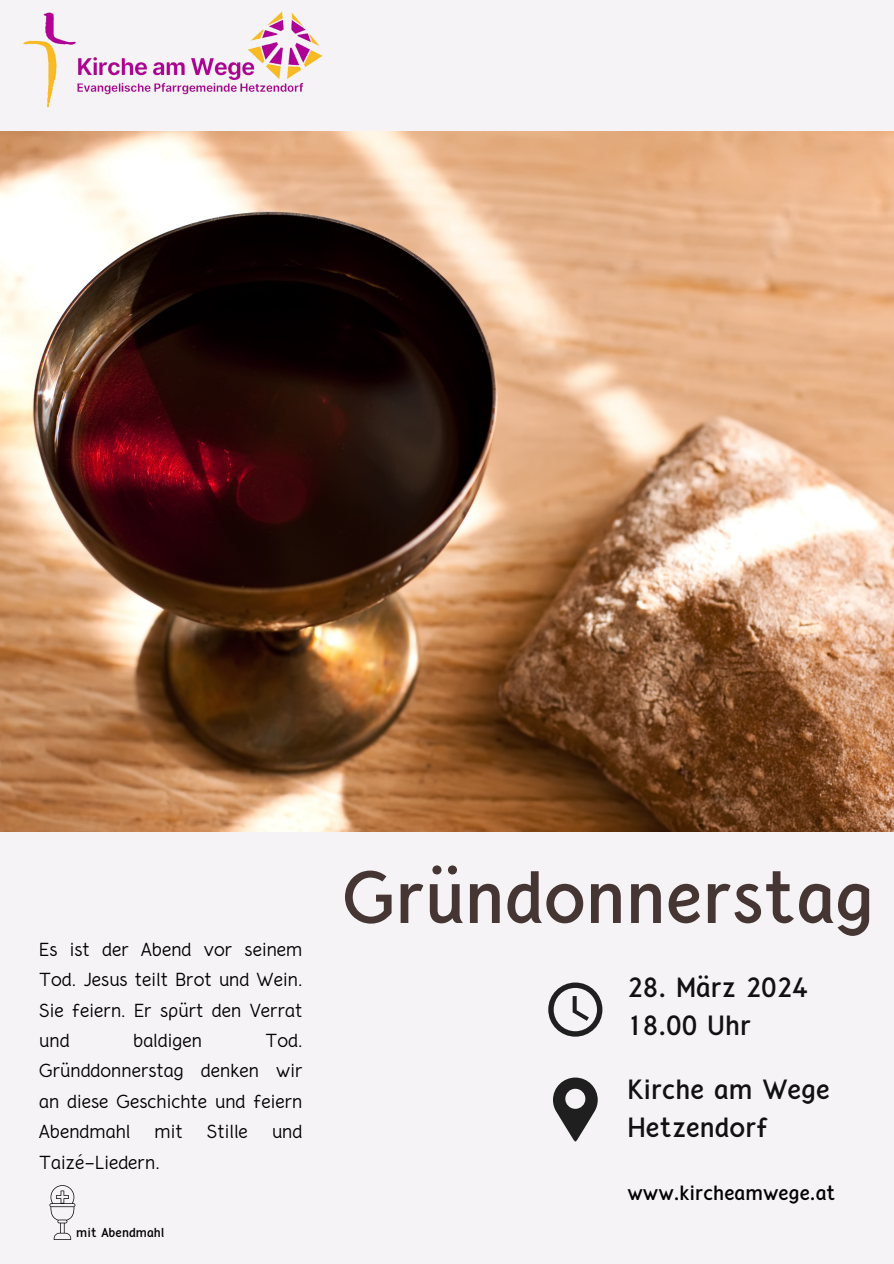
<style>
.page{position:relative;width:894px;height:1264px;background:#fff}
.page>*{position:absolute;margin:0;border:0;box-sizing:border-box;transform-origin:0 0}
.t1{font:700 64.65px "Crusoe Text";color:#463633}
.t2{font:700 24.3px/37.7px "Crusoe Text";color:#111114}
.t3{font:700 18px "Crusoe Text";color:#000}
.t4{font:16.5px/30.3px "Crusoe Text";color:#000;text-align:justify}
.t5{font:700 11.4px "Crusoe Text";color:#000}
</style>
<div class="page">
<div style="left:0;top:0;width:893px;height:1263px;background:#f5f3f5"></div>
<img style="left:0;top:132px;width:893px;height:700px">
<svg style="left:49px;top:1185px;width:26px;height:54px"></svg>
<svg style="left:548px;top:982px;width:54px;height:54px"></svg>
<svg style="left:553px;top:1077px;width:44px;height:65px"></svg>
<img style="left:23px;top:12px;width:300px;height:96px">
<p class="t4" style="left:39px;top:935px;width:265px">Es ist der Abend vor seinem Tod. Jesus teilt Brot und Wein.<br>Sie feiern. Er spürt den Verrat und</p>
<p class="t4" style="left:39px;top:1026px;width:265px;text-indent:226px">Tod.<br>Gründdonnerstag denken wir an diese Geschichte und feiern Abendmahl</p>
<p class="t4" style="left:133px;top:1026px;width:70px">baldigen</p>
<p class="t4" style="left:154px;top:1118px;width:30px">mit</p>
<p class="t4" style="left:207px;top:1118px;width:43px">Stille</p>
<p class="t4" style="left:272px;top:1118px;width:32px">und</p>
<p class="t4" style="left:39px;top:1148px;width:122px">Taizé-Liedern.</p>
<p class="t5" style="left:76px;top:1225px;width:90px">mit Abendmahl</p>
<h4 class="t1" style="left:342px;top:855px;width:533px">Gründonnerstag</h4>
<h1 class="t2" style="left:627px;top:971px;width:182px">28. März 2024<br>18.00 Uhr</h1>
<p class="t2" style="left:627px;top:1072px;width:204px">Kirche am Wege<br>Hetzendorf</p>
<p class="t3" style="left:627px;top:1181px;width:210px">www.kircheamwege.at</p>
</div>
